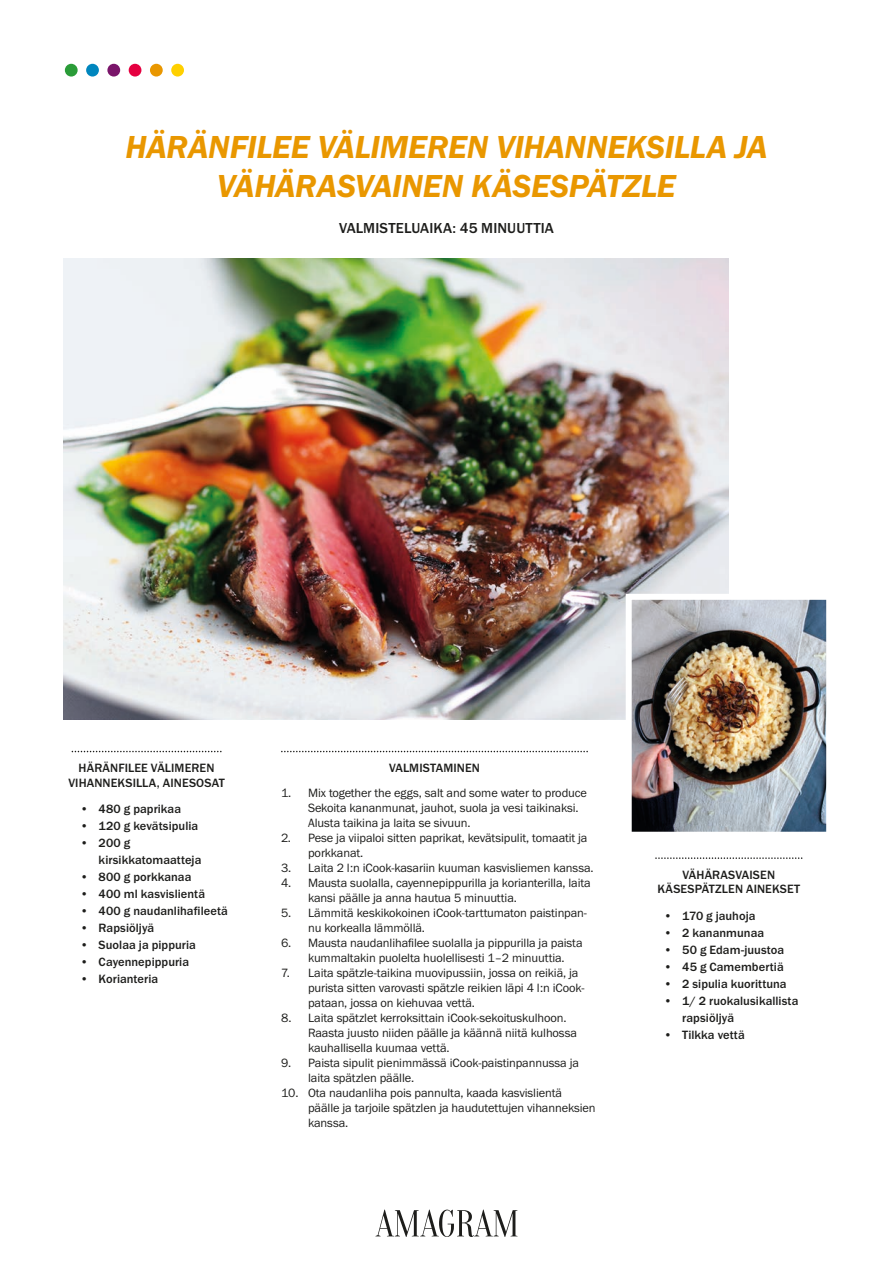
<style>
.page{position:relative;width:893px;height:1263px;background:#fff}
.page>*{position:absolute;margin:0;border:0;box-sizing:border-box;transform-origin:0 0}
.t1{font:33px/39px "Franklin Gothic URW Dem Ita";letter-spacing:-.005em;color:#e99700;text-align:center}
.t2{font:500 15px "Franklin Gothic URW";letter-spacing:.005em;color:#1d1d1b}
.t3{font:12.45px/15px "Franklin Gothic URW Boo";letter-spacing:-.01em;color:#1d1d1b}
.t4{font:500 12.45px/14.2px "Franklin Gothic URW";letter-spacing:.005em;color:#1d1d1b;text-align:center}
.s1{font-family:"Franklin Gothic URW Boo";font-weight:400}
</style>
<div class="page">
<img style="left:64px;top:259px;width:665px;height:460px">
<img style="left:626px;top:594px;width:201px;height:238px">
<svg style="left:281px;top:751px;width:307px;height:1px"></svg>
<svg style="left:655px;top:857px;width:147px;height:2px"></svg>
<svg style="left:72px;top:751px;width:150px;height:1px"></svg>
<div style="left:171px;top:64px;width:13px;height:13px;background:#ffd000;border-radius:50%"></div>
<div style="left:150px;top:64px;width:13px;height:13px;background:#e99700;border-radius:50%"></div>
<div style="left:129px;top:64px;width:12px;height:13px;background:#e50040;border-radius:50%"></div>
<div style="left:107px;top:64px;width:13px;height:13px;background:#7a156a;border-radius:50%"></div>
<div style="left:86px;top:64px;width:13px;height:13px;background:#0086be;border-radius:50%"></div>
<div style="left:65px;top:64px;width:13px;height:13px;background:#2a9c38;border-radius:50%"></div>
<svg style="left:375px;top:1209px;width:142px;height:28px"></svg>
<h1 class="t1" style="left:126px;top:127px;width:643px">HÄRÄNFILEE VÄLIMEREN VIHANNEKSILLA JA<br>VÄHÄRASVAINEN KÄSESPÄTZLE</h1>
<p class="t2" style="left:339px;top:219px;width:216px">VALMISTELUAIKA: 45 MINUUTTIA</p>
<p class="t4" style="left:68px;top:761px;width:158px">HÄRÄNFILEE VÄLIMEREN<br>VIHANNEKSILLA, AINESOSAT</p>
<p class="t4" style="left:80px;top:802px;width:102px"><span class="s1">•</span> 480 g paprikaa</p>
<p class="t4" style="left:80px;top:819px;width:120px"><span class="s1">•</span> 120 g kevätsipulia</p>
<p class="t4" style="left:99px;top:834px;width:104px;line-height:17px;text-align:left;text-indent:-19px"><span class="s1">•</span> 200 g kirsikkatomaatteja</p>
<p class="t4" style="left:80px;top:869px;width:113px"><span class="s1">•</span> 800 g porkkanaa</p>
<p class="t4" style="left:80px;top:886px;width:126px"><span class="s1">•</span> 400 ml kasvislientä</p>
<p class="t4" style="left:80px;top:903px;width:149px"><span class="s1">•</span> 400 g naudanlihafileetä</p>
<p class="t4" style="left:80px;top:920px;width:76px"><span class="s1">•</span> Rapsiöljyä</p>
<p class="t4" style="left:80px;top:937px;width:117px"><span class="s1">•</span> Suolaa ja pippuria</p>
<p class="t4" style="left:80px;top:954px;width:110px"><span class="s1">•</span> Cayennepippuria</p>
<p class="t4" style="left:80px;top:971px;width:80px"><span class="s1">•</span> Korianteria</p>
<p class="t4" style="left:389px;top:761px;width:92px">VALMISTAMINEN</p>
<p class="t3" style="left:308px;top:785px;width:280px;text-indent:-27px">1. Mix together the eggs, salt and some water to produce<br>Sekoita kananmunat, jauhot, suola ja vesi taikinaksi.<br>Alusta taikina ja laita se sivuun.</p>
<p class="t3" style="left:308px;top:830px;width:281px;text-indent:-27px">2. Pese ja viipaloi sitten paprikat, kevätsipulit, tomaatit ja porkkanat.</p>
<p class="t3" style="left:281px;top:860px;width:314px">3. Laita 2 l:n iCook-kasariin kuuman kasvisliemen kanssa.</p>
<p class="t3" style="left:308px;top:875px;width:284px;text-indent:-27px">4. Mausta suolalla, cayennepippurilla ja korianterilla, laita kansi päälle ja anna hautua 5 minuuttia.</p>
<p class="t3" style="left:308px;top:905px;width:280px;text-indent:-27px">5. Lämmitä keskikokoinen iCook-tarttumaton paistinpan&shy;nu korkealla lämmöllä.</p>
<p class="t3" style="left:308px;top:935px;width:276px;text-indent:-27px">6. Mausta naudanlihafilee suolalla ja pippurilla ja paista kummaltakin puolelta huolellisesti 1–2 minuuttia.</p>
<p class="t3" style="left:308px;top:965px;width:278px;text-indent:-27px">7. Laita spätzle-taikina muovipussiin, jossa on reikiä, ja purista sitten varovasti spätzle reikien läpi 4 l:n iCook&shy;pataan, jossa on kiehuvaa vettä.</p>
<p class="t3" style="left:308px;top:1010px;width:271px;text-indent:-27px">8. Laita spätzlet kerroksittain iCook-sekoituskulhoon.<br>Raasta juusto niiden päälle ja käännä niitä kulhossa kauhallisella kuumaa vettä.</p>
<p class="t3" style="left:308px;top:1055px;width:273px;text-indent:-27px">9. Paista sipulit pienimmässä iCook-paistinpannussa ja laita spätzlen päälle.</p>
<p class="t3" style="left:308px;top:1085px;width:289px;text-indent:-27px">10. Ota naudanliha pois pannulta, kaada kasvislientä päälle ja tarjoile spätzlen ja haudutettujen vihanneksien kanssa.</p>
<p class="t4" style="left:657px;top:867px;width:144px">VÄHÄRASVAISEN<br>KÄSESPÄTZLEN AINEKSET</p>
<p class="t4" style="left:664px;top:908px;width:93px"><span class="s1">•</span> 170 g jauhoja</p>
<p class="t4" style="left:664px;top:925px;width:102px"><span class="s1">•</span> 2 kananmunaa</p>
<p class="t4" style="left:664px;top:942px;width:122px"><span class="s1">•</span> 50 g Edam-juustoa</p>
<p class="t4" style="left:664px;top:959px;width:121px"><span class="s1">•</span> 45 g Camembertiä</p>
<p class="t4" style="left:664px;top:976px;width:124px"><span class="s1">•</span> 2 sipulia kuorittuna</p>
<p class="t4" style="left:682px;top:992px;width:118px;line-height:17px;text-align:left;text-indent:-19px"><span class="s1">•</span> 1/ 2 ruokalusikallista rapsiöljyä</p>
<p class="t4" style="left:664px;top:1027px;width:83px"><span class="s1">•</span> Tilkka vettä</p>
</div>
